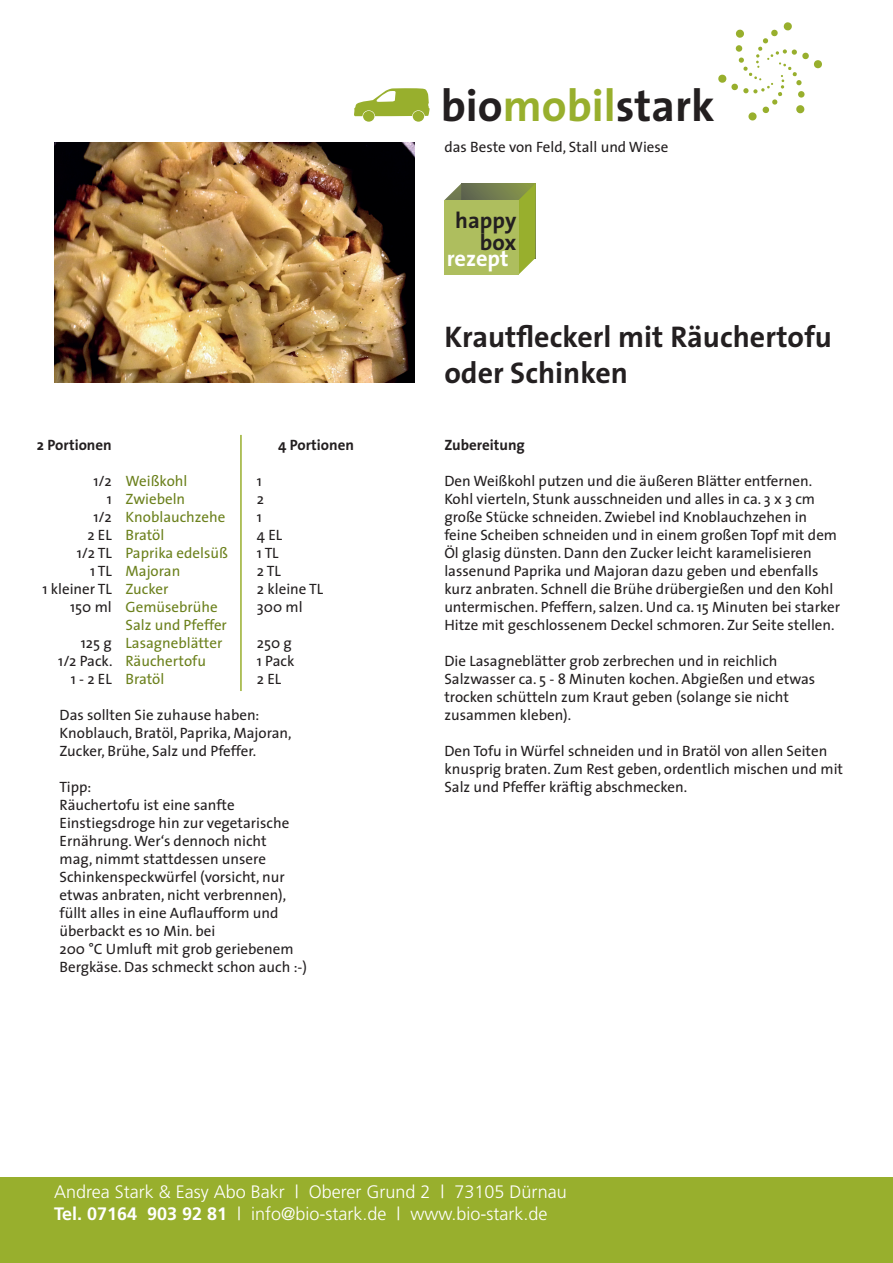
<style>
.page{position:relative;width:893px;height:1263px;background:#fff}
.page>*{position:absolute;margin:0;border:0;box-sizing:border-box;transform-origin:0 0}
.t1{font:700 45px "The Sans";color:#231f20}
.t2{font:700 30px/36px "The Sans";color:#231f20}
.t3{font:700 22.5px/21.6px "The Sans";color:#231f20;text-align:right}
.t4{font:700 22.5px "The Sans";letter-spacing:-.005em;color:#fff}
.t5{font:300 18px/21.6px "Frutiger";color:#fff}
.t6{font:15px/18px "The Sans";color:#231f20}
.t7{font:15px/18px "The Sans";color:#6c811d}
.t8{font:700 15px "The Sans";color:#231f20}
.s1{color:#98af2d}
.s2{font-weight:700}
</style>
<div class="page">
<img style="left:54px;top:142px;width:360px;height:241px">
<svg style="left:354px;top:88px;width:76px;height:28px"></svg>
<svg style="left:362px;top:110px;width:13px;height:12px"></svg>
<svg style="left:412px;top:110px;width:13px;height:12px"></svg>
<div style="left:413px;top:111px;width:11px;height:11px;background:#98af2d;border-radius:50%"></div>
<div style="left:363px;top:111px;width:11px;height:11px;background:#98af2d;border-radius:50%"></div>
<svg style="left:718px;top:22px;width:104px;height:99px"></svg>
<div style="left:0;top:1178px;width:893px;height:85px;background:#98af2d"></div>
<svg style="left:461px;top:184px;width:57px;height:16px"></svg>
<svg style="left:444px;top:184px;width:17px;height:16px"></svg>
<svg style="left:518px;top:184px;width:17px;height:91px;background:#a0b444"></svg>
<div style="left:444px;top:200px;width:74px;height:75px;background:#aebe5e"></div>
<hr style="left:240px;top:435px;width:2px;height:256px;background:#98af2d">
<h1 class="t1" style="left:441px;top:68px;width:275px">bio<span class="s1">mobil</span>stark</h1>
<p class="t6" style="left:444px;top:137px;width:226px">das Beste von Feld, Stall und Wiese</p>
<h3 class="t3" style="left:455px;top:209px;width:62px">happy box</h3>
<h3 class="t4" style="left:447px;top:240px;width:63px">rezept</h3>
<p class="t8" style="left:37px;top:432px;width:76px">2 Portionen</p>
<p class="t6" style="left:42px;top:471px;width:71px;text-align:right">1/2<br>1<br>1/2<br>2 EL<br>1/2 TL<br>1 TL<br>1 kleiner TL<br>150 ml</p>
<p class="t6" style="left:58px;top:633px;width:56px;text-align:right">125 g<br>1/2 Pack.<br>1 - 2 EL</p>
<p class="t7" style="left:126px;top:471px;width:104px">Weißkohl<br>Zwiebeln<br>Knoblauchzehe<br>Bratöl<br>Paprika edelsüß<br>Majoran<br>Zucker<br>Gemüsebrühe<br>Salz und Pfeffer<br>Lasagneblätter<br>Räuchertofu<br>Bratöl</p>
<p class="t8" style="left:278px;top:432px;width:77px">4 Portionen</p>
<p class="t6" style="left:257px;top:471px;width:68px">1<br>2<br>1<br>4 EL<br>1 TL<br>2 TL<br>2 kleine TL<br>300 ml</p>
<p class="t6" style="left:257px;top:633px;width:39px">250 g<br>1 Pack<br>2 EL</p>
<p class="t6" style="left:60px;top:705px;width:234px">Das sollten Sie zuhause haben:<br>Knoblauch, Bratöl, Paprika, Majoran,<br>Zucker, Brühe, Salz und Pfeffer.</p>
<p class="t6" style="left:60px;top:777px;width:249px">Tipp:<br>Räuchertofu ist eine sanfte<br>Einstiegsdroge hin zur vegetarische<br>Ernährung. Wer‘s dennoch nicht<br>mag, nimmt stattdessen unsere<br>Schinkenspeckwürfel (vorsicht, nur etwas anbraten, nicht verbrennen), füllt alles in eine Auflaufform und überbackt es 10 Min. bei<br>200 °C Umluft mit grob geriebenem<br>Bergkäse. Das schmeckt schon auch :-)</p>
<h2 class="t2" style="left:444px;top:318px;width:389px">Krautfleckerl mit Räuchertofu oder Schinken</h2>
<p class="t8" style="left:444px;top:432px;width:82px">Zubereitung</p>
<p class="t6" style="left:444px;top:471px;width:397px">Den Weißkohl putzen und die äußeren Blätter entfernen.<br>Kohl vierteln, Stunk ausschneiden und alles in ca. 3 x 3 cm große Stücke schneiden. Zwiebel ind Knoblauchzehen in feine Scheiben schneiden und in einem großen Topf mit dem Öl glasig dünsten. Dann den Zucker leicht karamelisieren lassenund Paprika und Majoran dazu geben und ebenfalls kurz anbraten. Schnell die Brühe drübergießen und den Kohl untermischen. Pfeffern, salzen. Und ca. 15 Minuten bei starker Hitze mit geschlossenem Deckel schmoren. Zur Seite stellen.</p>
<p class="t6" style="left:444px;top:651px;width:372px">Die Lasagneblätter grob zerbrechen und in reichlich Salzwasser ca. 5 - 8 Minuten kochen. Abgießen und etwas trocken schütteln zum Kraut geben (solange sie nicht zusammen kleben).</p>
<p class="t6" style="left:444px;top:741px;width:400px">Den Tofu in Würfel schneiden und in Bratöl von allen Seiten knusprig braten. Zum Rest geben, ordentlich mischen und mit<br>Salz und Pfeffer kräftig abschmecken.</p>
<p class="t5" style="left:54px;top:1181px;width:514px">Andrea Stark &amp; Easy Abo Bakr | Oberer Grund 2 | 73105 Dürnau<br><span class="s2">Tel. 07164 903 92 81</span> | info@bio-stark.de | www.bio-stark.de</p>
</div>
